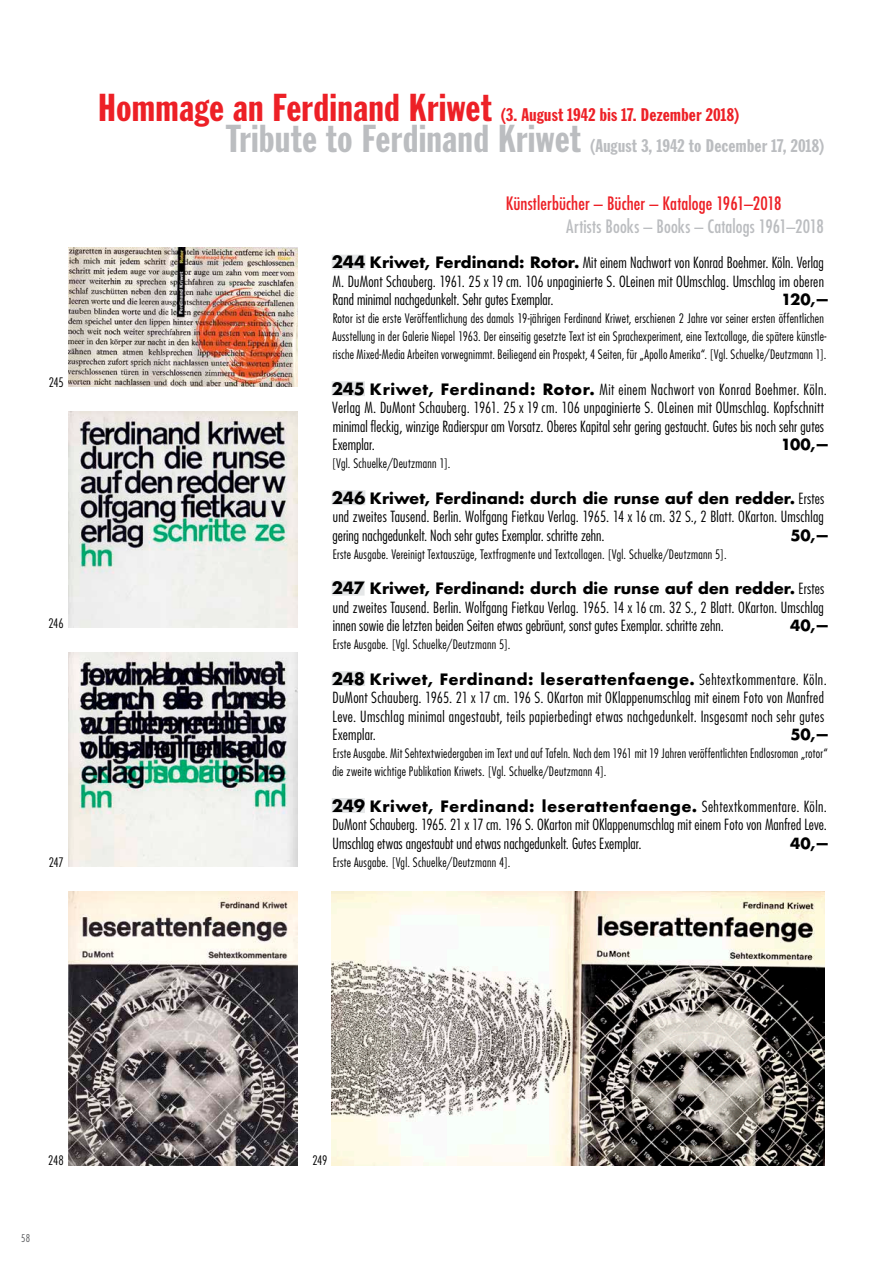
<style>
.page{position:relative;width:893px;height:1263px;background:#fff}
.page>*{position:absolute;margin:0;border:0;box-sizing:border-box;transform-origin:0 0}
.t1{font:18px/31.5px "Franklin Gothic Extra Cond";letter-spacing:.02em;color:#ed2026;scale:1.1 1}
.t2{font:condensed 18px "Futura Std";letter-spacing:.01em;color:#ed2026}
.t3{font:condensed 18px "Futura Std";letter-spacing:.01em;color:#bbbdc0}
.t4{font:700 15.3px "Futura Std";letter-spacing:.015em;color:#000}
.t5{font:700 15.3px "Futura Std";letter-spacing:.04em;color:#000}
.t6{font:700 15.3px "Futura Std";letter-spacing:.045em;color:#000}
.t7{font:300 condensed 15px/18.5px "Futura Std";letter-spacing:.01em;color:#000}
.t8{font:700 15px "Futura Std";letter-spacing:-.01em;color:#000}
.t9{font:300 condensed 12.75px/18px "Futura Std";letter-spacing:.02em;color:#000}
.t10{font:300 condensed 10.5px "Futura Std";color:#57595b}
.s1{font-size:38.25px}
.s2{font-size:38.25px;color:#bbbdc0}
.s3{color:#bbbdc0}
.s4{font-weight:700;font-stretch:normal;font-size:16.5px}
.s5{font-weight:700;font-stretch:normal;font-size:15.3px}
.s6{font-size:16.5px}
.s7{font-weight:300;font-stretch:condensed;font-size:15px}
</style>
<div class="page">
<div style="left:332px;top:255px;width:33px;height:15px;background:#e5e7e8"></div>
<div style="left:332px;top:381px;width:33px;height:15px;background:#e5e7e8"></div>
<div style="left:332px;top:490px;width:33px;height:15px;background:#e5e7e8"></div>
<div style="left:332px;top:581px;width:33px;height:15px;background:#e5e7e8"></div>
<div style="left:332px;top:671px;width:33px;height:15px;background:#e5e7e8"></div>
<div style="left:332px;top:798px;width:33px;height:15px;background:#e5e7e8"></div>
<img style="left:68px;top:653px;width:230px;height:213px">
<img style="left:68px;top:891px;width:230px;height:274px">
<img style="left:332px;top:891px;width:493px;height:274px">
<img style="left:68px;top:247px;width:230px;height:140px">
<img style="left:68px;top:412px;width:230px;height:216px">
<p class="t9" style="left:49px;top:373px;width:17px">245</p>
<p class="t9" style="left:48px;top:614px;width:17px">246</p>
<p class="t9" style="left:49px;top:853px;width:17px">247</p>
<p class="t1" style="left:226px;top:99px;width:545px;text-indent:-128px"><span class="s1">Hommage an Ferdinand Kriwet</span> (3. August 1942 bis 17. Dezember 2018)<br><span class="s2">Tribute to Ferdinand Kriwet</span> <span class="s3">(August 3, 1942 to December 17, 2018)</span></p>
<p class="t2" style="left:506px;top:193px;width:277px">Künstlerbücher – Bücher – Kataloge 1961–2018</p>
<p class="t3" style="left:566px;top:215px;width:259px">Artists Books – Books – Catalogs 1961–2018</p>
<p class="t7" style="left:332px;top:253px;width:494px;text-align:justify"><span class="s4">244</span> <span class="s5">Kriwet, Ferdinand: Rotor.</span> Mit einem Nachwort von Konrad Boehmer. Köln. Verlag M. DuMont Schauberg. 1961. 25 x 19 cm. 106 unpaginierte S. OLeinen mit OUmschlag. Umschlag im oberen Rand minimal nachgedunkelt. Sehr gutes Exemplar.</p>
<p class="t8" style="left:781px;top:290px;width:50px">120,—</p>
<p class="t9" style="left:333px;top:309px;width:495px">Rotor ist die erste Veröffentlichung des damals 19-jährigen Ferdinand Kriwet, erschienen 2 Jahre vor seiner ersten öffentlichen<br>Ausstellung in der Galerie Niepel 1963. Der einseitig gesetzte Text ist ein Sprachexperiment, eine Textcollage, die spätere künstle&shy;rische Mixed-Media Arbeiten vorwegnimmt. Beiliegend ein Prospekt, 4 Seiten, für „Apollo Amerika“. [Vgl. Schuelke/Deutzmann 1].</p>
<p class="t7" style="left:332px;top:380px;width:497px"><span class="s4">245</span> <span class="s5">Kriwet, Ferdinand: Rotor.</span> Mit einem Nachwort von Konrad Boehmer. Köln.<br>Verlag M. DuMont Schauberg. 1961. 25 x 19 cm. 106 unpaginierte S. OLeinen mit OUmschlag. Kopfschnitt minimal fleckig, winzige Radierspur am Vorsatz. Oberes Kapital sehr gering gestaucht. Gutes bis noch sehr gutes Exemplar.</p>
<p class="t8" style="left:781px;top:434px;width:51px">100,—</p>
<p class="t9" style="left:332px;top:454px;width:120px">[Vgl. Schuelke/Deutzmann 1].</p>
<p class="t4" style="left:332px;top:488px;width:494px"><span class="s6">246</span> Kriwet, Ferdinand: durch die runse auf den redder. <span class="s7">Erstes</span></p>
<p class="t7" style="left:333px;top:507px;width:493px">und zweites Tausend. Berlin. Wolfgang Fietkau Verlag. 1965. 14 x 16 cm. 32 S., 2 Blatt. OKarton. Umschlag gering nachgedunkelt. Noch sehr gutes Exemplar. schritte zehn.</p>
<p class="t8" style="left:790px;top:525px;width:41px">50,—</p>
<p class="t9" style="left:333px;top:545px;width:395px">Erste Ausgabe. Vereinigt Textauszüge, Textfragmente und Textcollagen. [Vgl. Schuelke/Deutzmann 5].</p>
<p class="t4" style="left:332px;top:578px;width:494px"><span class="s6">247</span> Kriwet, Ferdinand: durch die runse auf den redder. <span class="s7">Erstes</span></p>
<p class="t7" style="left:333px;top:598px;width:493px">und zweites Tausend. Berlin. Wolfgang Fietkau Verlag. 1965. 14 x 16 cm. 32 S., 2 Blatt. OKarton. Umschlag innen sowie die letzten beiden Seiten etwas gebräunt, sonst gutes Exemplar. schritte zehn.</p>
<p class="t8" style="left:790px;top:615px;width:41px">40,—</p>
<p class="t9" style="left:333px;top:635px;width:179px">Erste Ausgabe. [Vgl. Schuelke/Deutzmann 5].</p>
<p class="t5" style="left:332px;top:669px;width:497px"><span class="s6">248</span> Kriwet, Ferdinand: leserattenfaenge. <span class="s7">Sehtextkommentare. Köln.</span></p>
<p class="t7" style="left:333px;top:688px;width:493px;text-align:justify">DuMont Schauberg. 1965. 21 x 17 cm. 196 S. OKarton mit OKlappenumschlag mit einem Foto von Manfred Leve. Umschlag minimal angestaubt, teils papierbedingt etwas nachgedunkelt. Insgesamt noch sehr gutes Exemplar.</p>
<p class="t8" style="left:790px;top:724px;width:41px">50,—</p>
<p class="t9" style="left:332px;top:744px;width:497px">Erste Ausgabe. Mit Sehtextwiedergaben im Text und auf Tafeln. Nach dem 1961 mit 19 Jahren veröffentlichten Endlosroman „rotor“ die zweite wichtige Publikation Kriwets. [Vgl. Schuelke/Deutzmann 4].</p>
<p class="t6" style="left:332px;top:796px;width:497px"><span class="s6">249</span> Kriwet, Ferdinand: leserattenfaenge. <span class="s7">Sehtextkommentare. Köln.</span></p>
<p class="t7" style="left:333px;top:815px;width:496px">DuMont Schauberg. 1965. 21 x 17 cm. 196 S. OKarton mit OKlappenumschlag mit einem Foto von Manfred Leve.<br>Umschlag etwas angestaubt und etwas nachgedunkelt. Gutes Exemplar.</p>
<p class="t8" style="left:790px;top:833px;width:41px">40,—</p>
<p class="t9" style="left:333px;top:853px;width:179px">Erste Ausgabe. [Vgl. Schuelke/Deutzmann 4].</p>
<p class="t9" style="left:48px;top:1151px;width:17px">248</p>
<p class="t9" style="left:312px;top:1151px;width:17px">249</p>
<p class="t10" style="left:21px;top:1231px;width:10px">58</p>
</div>
